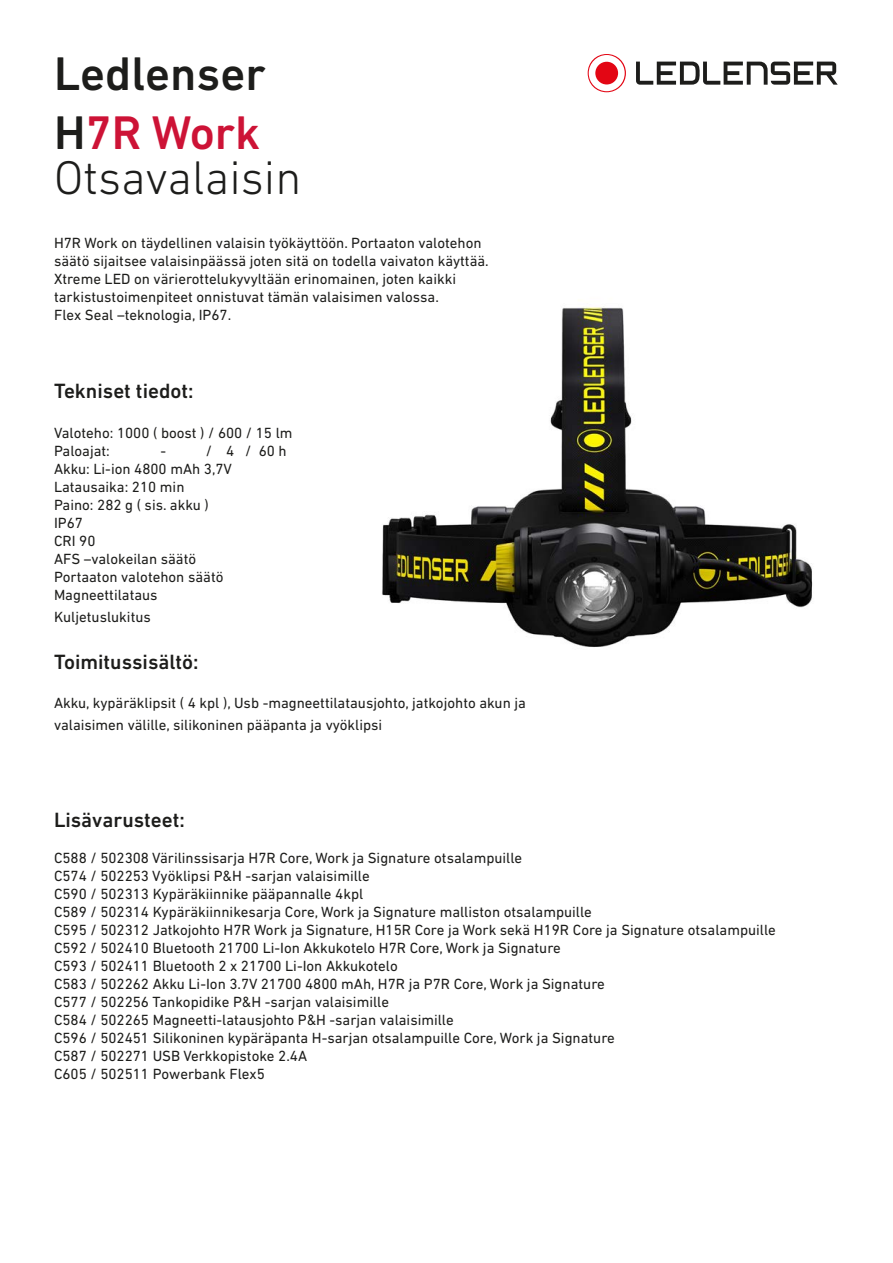
<style>
.page{position:relative;width:893px;height:1263px;background:#fff}
.page>*{position:absolute;margin:0;border:0;box-sizing:border-box;transform-origin:0 0}
.t1{font:300 48px "DIN Next LT Pro";color:#1d1d1b}
.t2{font:500 48px "DIN Next LT Pro";color:#1d1d1b}
.t3{font:500 48px "DIN Next LT Pro";color:#cd1336}
.t4{font:500 21px "DIN Next LT Pro";color:#1d1d1b}
.t5{font:15px/18px "DIN Next LT Pro";color:#1d1d1b}
.s1{color:#1d1d1b}
</style>
<div class="page">
<img style="left:382px;top:306px;width:431px;height:341px">
<svg style="left:588px;top:54px;width:38px;height:38px"></svg>
<div style="left:595px;top:62px;width:23px;height:22px;background:#e30614;border-radius:50%"></div>
<svg style="left:636px;top:62px;width:202px;height:23px"></svg>
<p class="t2" style="left:54px;top:46px;width:213px">Ledlenser</p>
<p class="t3" style="left:54px;top:104px;width:208px"><span class="s1">H</span>7R Work</p>
<p class="t1" style="left:54px;top:150px;width:249px">Otsavalaisin</p>
<p class="t5" style="left:54px;top:234px;width:436px">H7R Work on täydellinen valaisin työkäyttöön. Portaaton valotehon säätö sijaitsee valaisinpäässä joten sitä on todella vaivaton käyttää.<br>Xtreme LED on värierottelukyvyltään erinomainen, joten kaikki</p>
<p class="t5" style="left:54px;top:288px;width:386px">tarkistustoimenpiteet onnistuvat tämän valaisimen valossa.</p>
<p class="t5" style="left:54px;top:306px;width:179px">Flex Seal –teknologia, IP67.</p>
<p class="t4" style="left:54px;top:379px;width:141px">Tekniset tiedot:</p>
<p class="t5" style="left:54px;top:424px;width:240px">Valoteho: 1000 ( boost ) / 600 / 15 lm</p>
<p class="t5" style="left:54px;top:442px;width:57px">Paloajat:</p>
<p class="t5" style="left:160px;top:442px;width:7px">-</p>
<p class="t5" style="left:206px;top:442px;width:83px">/ 4 / 60 h</p>
<p class="t5" style="left:54px;top:460px;width:180px">Akku: Li-ion 4800 mAh 3,7V</p>
<p class="t5" style="left:54px;top:478px;width:132px">Latausaika: 210 min</p>
<p class="t5" style="left:54px;top:496px;width:156px">Paino: 282 g ( sis. akku )</p>
<p class="t5" style="left:54px;top:514px;width:30px">IP67</p>
<p class="t5" style="left:54px;top:532px;width:43px">CRI 90</p>
<p class="t5" style="left:54px;top:550px;width:144px">AFS –valokeilan säätö</p>
<p class="t5" style="left:54px;top:568px;width:171px">Portaaton valotehon säätö</p>
<p class="t5" style="left:54px;top:586px;width:105px">Magneettilataus</p>
<p class="t5" style="left:54px;top:607px;width:98px">Kuljetuslukitus</p>
<p class="t4" style="left:54px;top:649px;width:146px">Toimitussisältö:</p>
<p class="t5" style="left:54px;top:694px;width:473px">Akku, kypäräklipsit ( 4 kpl ), Usb -magneettilatausjohto, jatkojohto akun ja</p>
<p class="t5" style="left:54px;top:715px;width:330px">valaisimen välille, silikoninen pääpanta ja vyöklipsi</p>
<p class="t4" style="left:54px;top:808px;width:133px">Lisävarusteet:</p>
<p class="t5" style="left:54px;top:849px;width:470px">C588 / 502308 Värilinssisarja H7R Core, Work ja Signature otsalampuille</p>
<p class="t5" style="left:54px;top:867px;width:317px">C574 / 502253 Vyöklipsi P&amp;H -sarjan valaisimille</p>
<p class="t5" style="left:54px;top:885px;width:311px">C590 / 502313 Kypäräkiinnike pääpannalle 4kpl</p>
<p class="t5" style="left:54px;top:903px;width:539px">C589 / 502314 Kypäräkiinnikesarja Core, Work ja Signature malliston otsalampuille</p>
<p class="t5" style="left:54px;top:921px;width:723px">C595 / 502312 Jatkojohto H7R Work ja Signature, H15R Core ja Work sekä H19R Core ja Signature otsalampuille</p>
<p class="t5" style="left:54px;top:939px;width:508px">C592 / 502410 Bluetooth 21700 Li-Ion Akkukotelo H7R Core, Work ja Signature</p>
<p class="t5" style="left:54px;top:957px;width:345px">C593 / 502411 Bluetooth 2 x 21700 Li-Ion Akkukotelo</p>
<p class="t5" style="left:54px;top:975px;width:552px">C583 / 502262 Akku Li-Ion 3.7V 21700 4800 mAh, H7R ja P7R Core, Work ja Signature</p>
<p class="t5" style="left:54px;top:993px;width:337px">C577 / 502256 Tankopidike P&amp;H -sarjan valaisimille</p>
<p class="t5" style="left:54px;top:1011px;width:401px">C584 / 502265 Magneetti-latausjohto P&amp;H -sarjan valaisimille</p>
<p class="t5" style="left:54px;top:1029px;width:562px">C596 / 502451 Silikoninen kypäräpanta H-sarjan otsalampuille Core, Work ja Signature</p>
<p class="t5" style="left:54px;top:1047px;width:255px">C587 / 502271 USB Verkkopistoke 2.4A</p>
<p class="t5" style="left:54px;top:1065px;width:212px">C605 / 502511 Powerbank Flex5</p>
</div>
